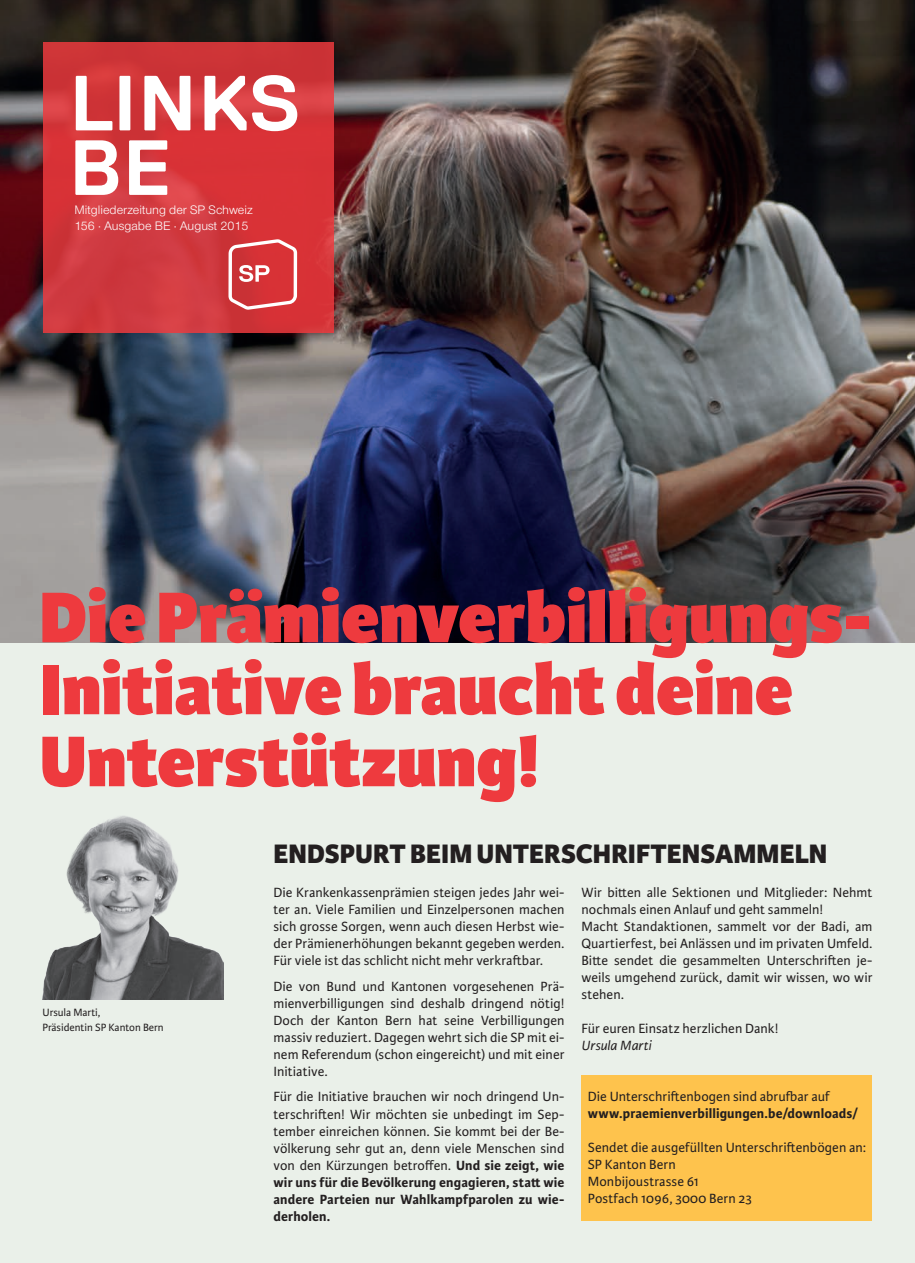
<style>
.page{position:relative;width:915px;height:1263px;background:#fff}
.page>*{position:absolute;margin:0;border:0;box-sizing:border-box;transform-origin:0 0}
.t1{font:700 78px "Replica";color:#fff}
.t2{font:800 76.5px/72px "Karmina Sans";color:#ee3a3e}
.t3{font:800 28.5px "Karmina Sans";letter-spacing:.005em;color:#231f20}
.t4{font:14.25px/17px "Karmina Sans";letter-spacing:.005em;color:#231f20;text-align:justify}
.t5{font:700 14.25px "Karmina Sans";letter-spacing:.005em;color:#231f20}
.t6{font:italic 14.25px "Karmina Sans";letter-spacing:.005em;color:#231f20}
.t7{font:12.75px/15.3px "Nimbus San Nov";color:#fff}
.t8{font:11.25px/14.1px "Karmina Sans";color:#231f20}
.s1{font-weight:700}
</style>
<div class="page">
<div style="left:0;top:0;width:914px;height:1263px;background:#eaf0e9"></div>
<img style="left:0;top:0;width:914px;height:642px">
<svg style="left:43px;top:43px;width:290px;height:290px;background:#d3363b"></svg>
<svg style="left:76px;top:76px;width:36px;height:54px;background:#e3888a"></svg>
<svg style="left:119px;top:76px;width:11px;height:54px"></svg>
<svg style="left:144px;top:76px;width:46px;height:54px;background:#efbabb"></svg>
<svg style="left:204px;top:76px;width:42px;height:54px;background:#edacae"></svg>
<svg style="left:252px;top:75px;width:45px;height:56px;background:#eca7a9"></svg>
<svg style="left:228px;top:239px;width:69px;height:71px;background:#dc5c60"></svg>
<div style="left:581px;top:1075px;width:291px;height:145px;background:#fec34d"></div>
<img style="left:42px;top:816px;width:182px;height:183px">
<h1 class="t1" style="left:69px;top:125px;width:104px">BE</h1>
<p class="t7" style="left:75px;top:202px;width:179px">Mitgliederzeitung der SP Schweiz<br>156 · Ausgabe BE · August 2015</p>
<h2 class="t2" style="left:39px;top:584px;width:834px">Die Prämienverbilligungs-<br>Initiative braucht deine<br>Unterstützung!</h2>
<p class="t8" style="left:43px;top:1006px;width:123px">Ursula Marti,<br>Präsidentin SP Kanton Bern</p>
<h3 class="t3" style="left:273px;top:837px;width:555px">ENDSPURT BEIM UNTERSCHRIFTENSAMMELN</h3>
<p class="t4" style="left:581px;top:884px;width:292px;text-align:left">Wir bitten alle Sektionen und Mitglieder: Nehmt nochmals einen Anlauf und geht sammeln!<br>Macht Standaktionen, sammelt vor der Badi, am Quartierfest, bei Anlässen und im privaten Umfeld.<br>Bitte sendet die gesammelten Unterschriften je&shy;weils umgehend zurück, damit wir wissen, wo wir stehen.</p>
<p class="t4" style="left:581px;top:1020px;width:198px">Für euren Einsatz herzlichen Dank!</p>
<p class="t6" style="left:581px;top:1038px;width:72px">Ursula Marti</p>
<p class="t4" style="left:273px;top:884px;width:292px">Die Krankenkassenprämien steigen jedes Jahr wei&shy;ter an. Viele Familien und Einzelpersonen machen sich grosse Sorgen, wenn auch diesen Herbst wie&shy;der Prämienerhöhungen bekannt gegeben werden.<br>Für viele ist das schlicht nicht mehr verkraftbar.</p>
<p class="t4" style="left:273px;top:978px;width:292px">Die von Bund und Kantonen vorgesehenen Prä&shy;mienverbilligungen sind deshalb dringend nötig!<br>Doch der Kanton Bern hat seine Verbilligungen massiv reduziert. Dagegen wehrt sich die SP mit ei&shy;nem Referendum (schon eingereicht) und mit einer Initiative.</p>
<p class="t4" style="left:273px;top:1089px;width:292px">Für die Initiative brauchen wir noch dringend Un&shy;terschriften! Wir möchten sie unbedingt im Sep&shy;tember einreichen können. Sie kommt bei der Be&shy;völkerung sehr gut an, denn viele Menschen sind von den Kürzungen betroffen. <span class="s1">Und sie zeigt, wie wir uns für die Bevölkerung engagieren, statt wie andere Parteien nur Wahlkampfparolen zu wie&shy;derholen.</span></p>
<p class="t4" style="left:587px;top:1088px;width:243px">Die Unterschriftenbogen sind abrufbar auf</p>
<p class="t5" style="left:587px;top:1105px;width:271px">www.praemienverbilligungen.be/downloads/</p>
<p class="t4" style="left:587px;top:1139px;width:279px;text-align:left">Sendet die ausgefüllten Unterschriftenbögen an:<br>SP Kanton Bern<br>Monbijoustrasse 61<br>Postfach 1096, 3000 Bern 23</p>
</div>
